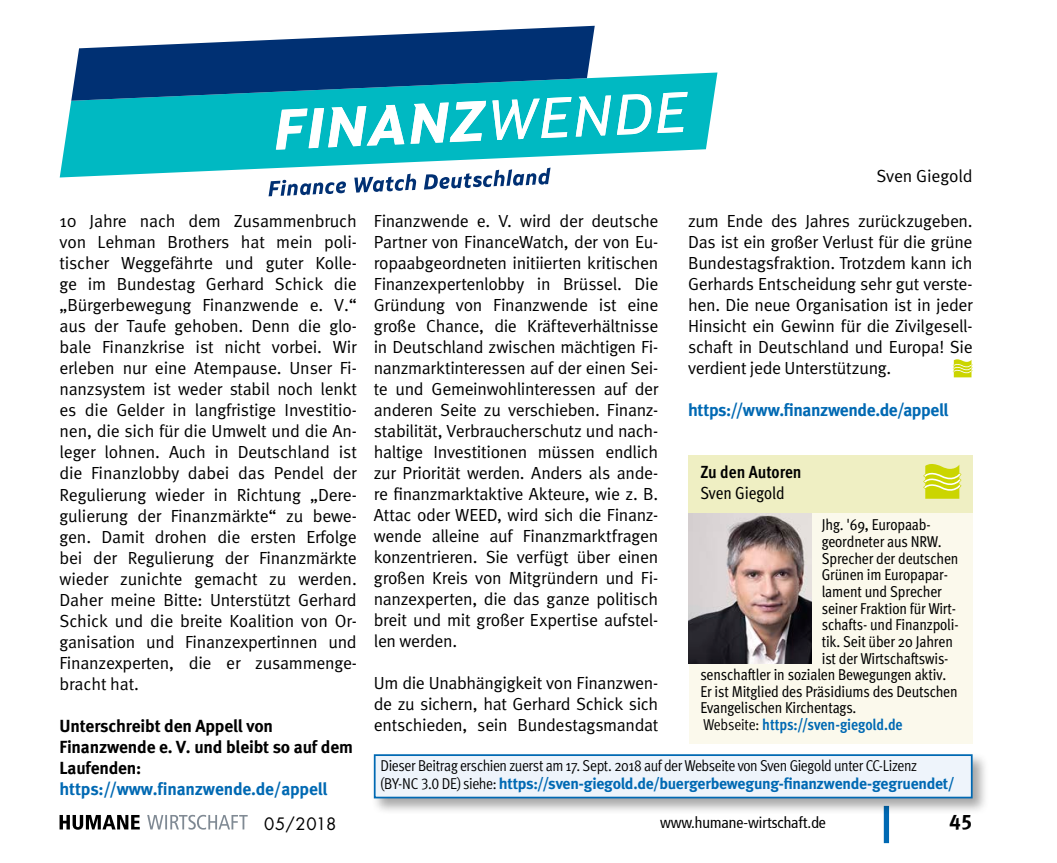
<style>
.page{position:relative;width:1057px;height:863px;background:#fff}
.page>*{position:absolute;margin:0;border:0;box-sizing:border-box;transform-origin:0 0}
.t1{font:21px "Meta Bold LF";color:#000}
.Fließtext_Meta_Norma{font:17.5px/21px "Meta Normal";letter-spacing:-.015em;color:#000;text-align:justify}
.t2{font:700 17.5px/21px "Meta";letter-spacing:-.01em;color:#000}
.Fließtext_Meta_Norma-2{font:700 17.5px "Meta";letter-spacing:-.025em;color:#0069b3}
.t3{font:700 17.5px "Meta Cond";color:#000}
.Autor{font:17.5px "Meta Normal";letter-spacing:-.01em;color:#000}
.t4{font:17.5px "Meta Cond";color:#000}
.t5{font:16.62px "Futura";letter-spacing:.01em;color:#000}
.Meta_10-14_standard{font:15.75px "Meta Cond";letter-spacing:-.01em;color:#000}
.Fließtext_Meta_Norma-3{font:15.75px/17.5px "Meta Cond Normal";letter-spacing:-.025em;color:#000}
.Meta_10-14_standard-2{font:700 15.75px "Meta Cond";letter-spacing:-.005em;color:#0069b3}
.t6{font:condensed 15.75px "Frutiger 57";color:#000}
.s1{color:#0069b3}
.s2{font-family:"Meta Cond Normal LF";font-weight:400;color:#000}
.s3{font-family:"Meta Cond Normal LF"}
.s4{font-family:"Meta";font-weight:700;color:#0069b3}
</style>
<div class="page">
<div style="left:883px;top:805px;width:6px;height:37px;background:#0069b3"></div>
<svg style="left:60px;top:815px;width:80px;height:14px"></svg>
<svg style="left:147px;top:814px;width:101px;height:15px"></svg>
<svg style="left:952px;top:359px;width:20px;height:18px"></svg>
<div style="left:371px;top:751px;width:618px;height:63px;background:#000;opacity:.35"></div>
<div style="left:375px;top:754px;width:596px;height:43px;background:#eef4fb"></div>
<div style="left:374px;top:754px;width:598px;height:44px;border:2px solid #0069b3"></div>
<div style="left:688px;top:512px;width:284px;height:231px;background:#fbf9ec"></div>
<div style="left:688px;top:455px;width:284px;height:58px;background:#efefc3"></div>
<svg style="left:923px;top:464px;width:38px;height:34px"></svg>
<img style="left:688px;top:513px;width:124px;height:150px">
<svg style="left:60px;top:72px;width:657px;height:105px;fill:#00b9c2"></svg>
<svg style="left:71px;top:26px;width:524px;height:75px;fill:#003073"></svg>
<svg style="left:268px;top:167px;width:282px;height:29px"></svg>
<svg style="left:276px;top:92px;width:411px;height:57px"></svg>
<p class="Fließtext_Meta_Norma" style="left:60px;top:210px;width:299px">10 Jahre nach dem Zusammenbruch von Lehman Brothers hat mein poli&shy;tischer Weggefährte und guter Kolle&shy;ge im Bundestag Gerhard Schick die „Bürgerbewegung Finanzwende e. V.“ aus der Taufe gehoben. Denn die glo&shy;bale Finanzkrise ist nicht vorbei. Wir erleben nur eine Atempause. Unser Fi&shy;nanzsystem ist weder stabil noch lenkt es die Gelder in langfristige Investitio&shy;nen, die sich für die Umwelt und die An&shy;leger lohnen. Auch in Deutschland ist die Finanzlobby dabei das Pendel der Regulierung wieder in Richtung „Dere&shy;gulierung der Finanzmärkte“ zu bewe&shy;gen. Damit drohen die ersten Erfolge bei der Regulierung der Finanzmärkte wieder zunichte gemacht zu werden.<br>Daher meine Bitte: Unterstützt Gerhard Schick und die breite Koalition von Or&shy;ganisation und Finanzexpertinnen und Finanzexperten, die er zusammenge&shy;bracht hat.</p>
<p class="t2" style="left:60px;top:714px;width:295px">Unterschreibt den Appell von<br>Finanzwende e. V. und bleibt so auf dem<br>Laufenden: <span class="s1">https://www.finanzwende.de/appell</span></p>
<p class="Fließtext_Meta_Norma" style="left:374px;top:210px;width:286px">Finanzwende e. V. wird der deutsche Partner von FinanceWatch, der von Eu&shy;ropaabgeordneten initiierten kritischen Finanzexpertenlobby in Brüssel. Die Gründung von Finanzwende ist eine große Chance, die Kräfteverhältnisse in Deutschland zwischen mächtigen Fi&shy;nanzmarktinteressen auf der einen Sei&shy;te und Gemeinwohlinteressen auf der anderen Seite zu verschieben. Finanz&shy;stabilität, Verbraucherschutz und nach&shy;haltige Investitionen müssen endlich zur Priorität werden. Anders als ande&shy;re finanzmarktaktive Akteure, wie z. B.<br>Attac oder WEED, wird sich die Finanz&shy;wende alleine auf Finanzmarktfragen konzentrieren. Sie verfügt über einen großen Kreis von Mitgründern und Fi&shy;nanzexperten, die das ganze politisch breit und mit großer Expertise aufstel&shy;len werden.</p>
<p class="Fließtext_Meta_Norma" style="left:374px;top:672px;width:286px">Um die Unabhängigkeit von Finanzwen&shy;de zu sichern, hat Gerhard Schick sich entschieden, sein Bundestagsmandat</p>
<p class="Autor" style="left:876px;top:165px;width:97px">Sven Giegold</p>
<p class="Fließtext_Meta_Norma" style="left:688px;top:210px;width:286px">zum Ende des Jahres zurückzugeben.<br>Das ist ein großer Verlust für die grüne Bundestagsfraktion. Trotzdem kann ich Gerhards Entscheidung sehr gut verste&shy;hen. Die neue Organisation ist in jeder Hinsicht ein Gewinn für die Zivilgesell&shy;schaft in Deutschland und Europa! Sie verdient jede Unterstützung.</p>
<p class="Fließtext_Meta_Norma-2" style="left:688px;top:399px;width:262px">https://www.finanzwende.de/appell</p>
<p class="t3" style="left:700px;top:461px;width:103px">Zu den Autoren</p>
<p class="t4" style="left:700px;top:482px;width:86px">Sven Giegold</p>
<p class="Meta_10-14_standard" style="left:821px;top:515px;width:110px">Jhg. '69, Europaab-</p>
<p class="Meta_10-14_standard" style="left:821px;top:532px;width:121px">geordneter aus NRW.</p>
<p class="Meta_10-14_standard" style="left:821px;top:549px;width:138px">Sprecher der deutschen</p>
<p class="Meta_10-14_standard" style="left:821px;top:565px;width:128px">Grünen im Europapar-</p>
<p class="Meta_10-14_standard" style="left:821px;top:582px;width:122px">lament und Sprecher</p>
<p class="Meta_10-14_standard" style="left:821px;top:599px;width:136px">seiner Fraktion für Wirt-</p>
<p class="Meta_10-14_standard" style="left:821px;top:615px;width:138px">schafts- und Finanzpoli-</p>
<p class="Meta_10-14_standard" style="left:821px;top:632px;width:133px">tik. Seit über 20 Jahren</p>
<p class="Meta_10-14_standard" style="left:821px;top:648px;width:128px">ist der Wirtschaftswis-</p>
<p class="Meta_10-14_standard" style="left:700px;top:665px;width:247px">senschaftler in sozialen Bewegungen aktiv.</p>
<p class="Meta_10-14_standard" style="left:700px;top:682px;width:259px">Er ist Mitglied des Präsidiums des Deutschen</p>
<p class="Meta_10-14_standard" style="left:700px;top:698px;width:158px">Evangelischen Kirchentags.</p>
<p class="Meta_10-14_standard-2" style="left:703px;top:715px;width:201px"><span class="s2">Webseite:</span> https://sven-giegold.de</p>
<p class="Fließtext_Meta_Norma-3" style="left:380px;top:756px;width:575px">Dieser Beitrag erschien zuerst am 17. Sept. 2018 auf der Webseite von Sven Giegold unter CC-Lizenz (<span class="s3">BY-NC 3.0 DE)</span> siehe: <span class="s4">https://sven-giegold.de/buergerbewegung-finanzwende-gegruendet/</span></p>
<p class="t5" style="left:264px;top:812px;width:74px">05/2018</p>
<p class="t6" style="left:660px;top:813px;width:167px">www.humane-wirtschaft.de</p>
<p class="t1" style="left:949px;top:809px;width:25px">45</p>
</div>
